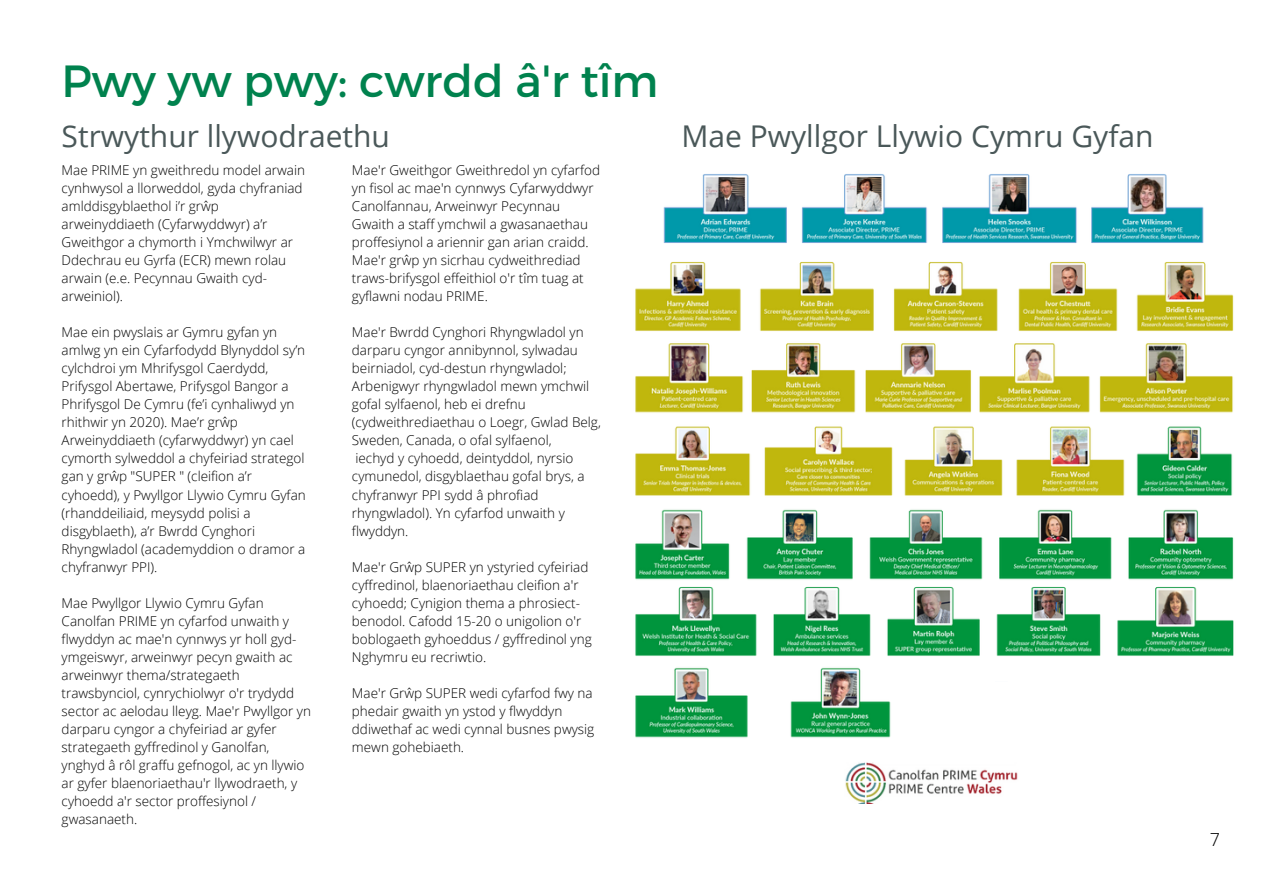
<style>
.page{position:relative;width:1263px;height:894px;background:#fff}
.page>*{position:absolute;margin:0;border:0;box-sizing:border-box;transform-origin:0 0}
.t1{font:45px "Montserrat";color:#00824e}
.t2{font:30px "Open Sans";color:#4a5859}
.t3{font:300 18px "Open Sans";color:#000}
.t4{font:300 13.5px/18px "Open Sans";color:#000}
</style>
<div class="page">
<img style="left:635px;top:174px;width:599px;height:629px">
<div style="left:952px;top:682px;width:289px;height:72px;background:#fff"></div>
<h1 class="t1" style="left:62px;top:51px;width:598px">Pwy yw pwy: cwrdd â'r tîm</h1>
<h2 class="t2" style="left:62px;top:115px;width:330px">Strwythur llywodraethu</h2>
<h2 class="t2" style="left:681px;top:115px;width:474px">Mae Pwyllgor Llywio Cymru Gyfan</h2>
<p class="t4" style="left:352px;top:161px;width:250px">Mae'r Gweithgor Gweithredol yn cyfarfod yn fisol ac mae'n cynnwys Cyfarwyddwyr Canolfannau, Arweinwyr Pecynnau Gwaith a staff ymchwil a gwasanaethau proffesiynol a ariennir gan arian craidd.<br>Mae'r grŵp yn sicrhau cydweithrediad traws-brifysgol effeithiol o'r tîm tuag at gyflawni nodau PRIME.</p>
<p class="t4" style="left:352px;top:323px;width:250px">Mae'r Bwrdd Cynghori Rhyngwladol yn darparu cyngor annibynnol, sylwadau beirniadol, cyd-destun rhyngwladol; Arbenigwyr rhyngwladol mewn ymchwil gofal sylfaenol, heb ei drefnu (cydweithrediaethau o Loegr, Gwlad Belg, Sweden, Canada, o ofal sylfaenol,<br>iechyd y cyhoedd, deintyddol, nyrsio cymunedol, disgyblaethau gofal brys, a chyfranwyr PPI sydd â phrofiad rhyngwladol). Yn cyfarfod unwaith y flwyddyn.</p>
<p class="t4" style="left:352px;top:557px;width:241px">Mae'r Grŵp SUPER yn ystyried cyfeiriad cyffredinol, blaenoriaethau cleifion a'r cyhoedd; Cynigion thema a phrosiect&shy;benodol. Cafodd 15-20 o unigolion o'r boblogaeth gyhoeddus / gyffredinol yng Nghymru eu recriwtio.</p>
<p class="t4" style="left:352px;top:683px;width:244px">Mae'r Grŵp SUPER wedi cyfarfod fwy na phedair gwaith yn ystod y flwyddyn ddiwethaf ac wedi cynnal busnes pwysig mewn gohebiaeth.</p>
<p class="t4" style="left:62px;top:161px;width:245px">Mae PRIME yn gweithredu model arwain cynhwysol a llorweddol, gyda chyfraniad amlddisgyblaethol i’r grŵp arweinyddiaeth (Cyfarwyddwyr) a’r<br>Gweithgor a chymorth i Ymchwilwyr ar<br>Ddechrau eu Gyrfa (ECR) mewn rolau arwain (e.e. Pecynnau Gwaith cyd&shy;arweiniol).</p>
<p class="t4" style="left:62px;top:323px;width:246px">Mae ein pwyslais ar Gymru gyfan yn amlwg yn ein Cyfarfodydd Blynyddol sy’n cylchdroi ym Mhrifysgol Caerdydd, Prifysgol Abertawe, Prifysgol Bangor a Phrifysgol De Cymru (fe’i cynhaliwyd yn rhithwir yn 2020). Mae’r grŵp Arweinyddiaeth (cyfarwyddwyr) yn cael cymorth sylweddol a chyfeiriad strategol gan y grŵp "SUPER " (cleifion a’r cyhoedd), y Pwyllgor Llywio Cymru Gyfan (rhanddeiliaid, meysydd polisi a disgyblaeth), a’r Bwrdd Cynghori Rhyngwladol (academyddion o dramor a chyfranwyr PPI).</p>
<p class="t4" style="left:62px;top:593px;width:251px">Mae Pwyllgor Llywio Cymru Gyfan Canolfan PRIME yn cyfarfod unwaith y flwyddyn ac mae'n cynnwys yr holl gyd&shy;ymgeiswyr, arweinwyr pecyn gwaith ac arweinwyr thema/strategaeth trawsbynciol, cynrychiolwyr o'r trydydd sector ac aelodau lleyg. Mae'r Pwyllgor yn darparu cyngor a chyfeiriad ar gyfer strategaeth gyffredinol y Ganolfan, ynghyd â rôl graffu gefnogol, ac yn llywio ar gyfer blaenoriaethau'r llywodraeth, y cyhoedd a'r sector proffesiynol / gwasanaeth.</p>
<h3 class="t3" style="left:1210px;top:826px;width:12px">7</h3>
</div>
